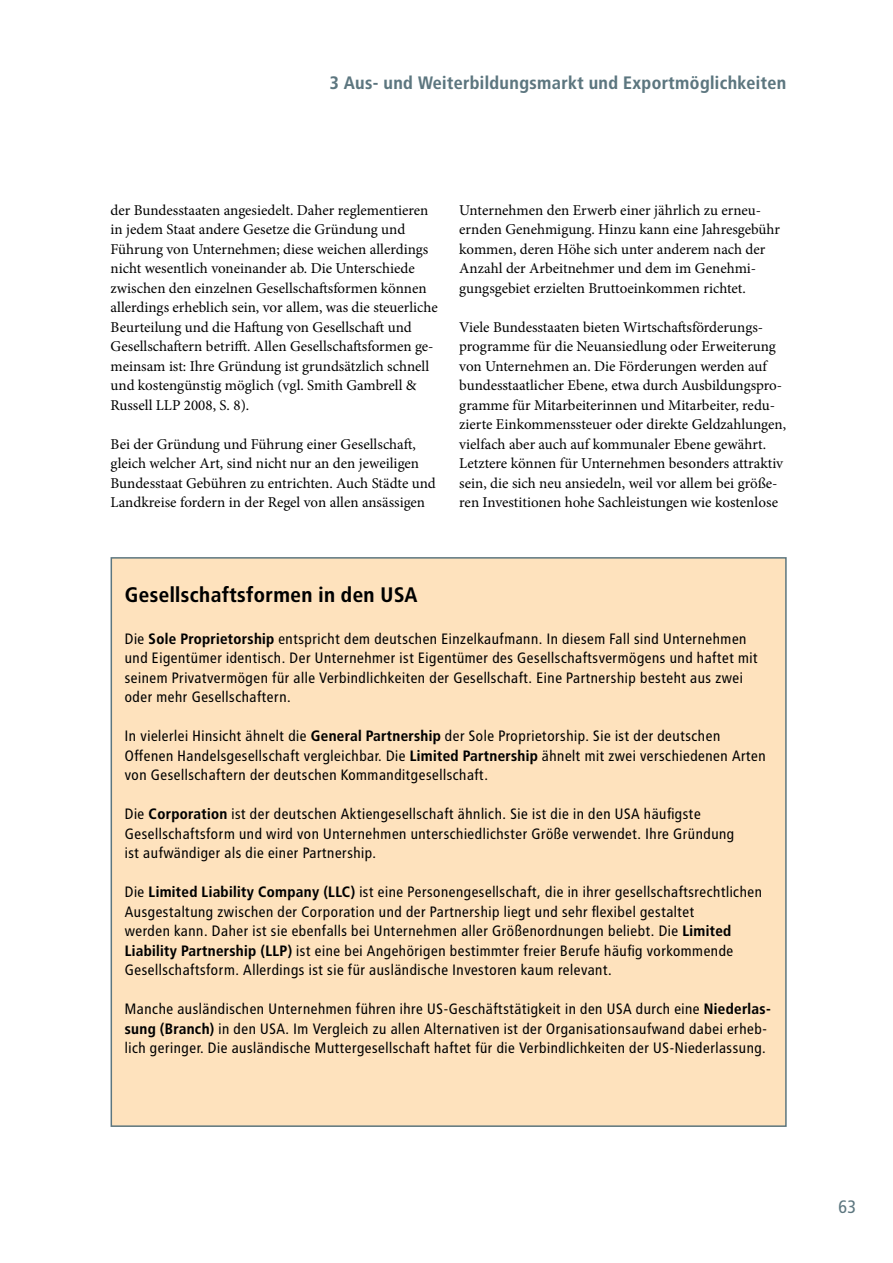
<style>
.page{position:relative;width:893px;height:1263px;background:#fff}
.page>*{position:absolute;margin:0;border:0;box-sizing:border-box;transform-origin:0 0}
.t1{font:700 21px "Transit OT";color:#000}
.t2{font:700 18px "Transit OT";color:#5c767f}
.t3{font:18px "Transit OT";color:#5c767f}
.t4{font:15px/19.5px "Transit OT";color:#000}
.t5{font:15px/19.5px "Minion Pro";color:#000}
.s1{font-weight:700}
</style>
<div class="page">
<div style="left:111px;top:558px;width:675px;height:568px;background:#fee2bd"></div>
<p class="t2" style="left:330px;top:73px;width:458px">3 Aus- und Weiterbildungsmarkt und Exportmöglichkeiten</p>
<p class="t5" style="left:111px;top:200px;width:329px">der Bundesstaaten angesiedelt. Daher reglementieren in jedem Staat andere Gesetze die Gründung und Führung von Unternehmen; diese weichen allerdings nicht wesentlich voneinander ab. Die Unterschiede zwischen den einzelnen Gesellschaftsformen können allerdings erheblich sein, vor allem, was die steuerliche Beurteilung und die Haftung von Gesellschaft und Gesellschaftern betrifft. Allen Gesellschaftsformen ge&shy;meinsam ist: Ihre Gründung ist grundsätzlich schnell und kostengünstig möglich (vgl. Smith Gambrell &amp; Russell LLP 2008, S. 8).</p>
<p class="t5" style="left:111px;top:434px;width:327px">Bei der Gründung und Führung einer Gesellschaft, gleich welcher Art, sind nicht nur an den jeweiligen Bundesstaat Gebühren zu entrichten. Auch Städte und Landkreise fordern in der Regel von allen ansässigen</p>
<p class="t5" style="left:459px;top:200px;width:322px">Unternehmen den Erwerb einer jährlich zu erneu&shy;ernden Genehmigung. Hinzu kann eine Jahresgebühr kommen, deren Höhe sich unter anderem nach der Anzahl der Arbeitnehmer und dem im Genehmi&shy;gungsgebiet erzielten Bruttoeinkommen richtet.</p>
<p class="t5" style="left:459px;top:317px;width:328px">Viele Bundesstaaten bieten Wirtschaftsförderungs&shy;programme für die Neuansiedlung oder Erweiterung von Unternehmen an. Die Förderungen werden auf bundesstaatlicher Ebene, etwa durch Ausbildungspro&shy;gramme für Mitarbeiterinnen und Mitarbeiter, redu&shy;zierte Einkommenssteuer oder direkte Geldzahlungen, vielfach aber auch auf kommunaler Ebene gewährt.<br>Letztere können für Unternehmen besonders attraktiv sein, die sich neu ansiedeln, weil vor allem bei größe&shy;ren Investitionen hohe Sachleistungen wie kostenlose</p>
<h1 class="t1" style="left:125px;top:582px;width:295px">Gesellschaftsformen in den USA</h1>
<p class="t4" style="left:125px;top:629px;width:635px">Die <span class="s1">Sole Proprietorship</span> entspricht dem deutschen Einzelkaufmann. In diesem Fall sind Unternehmen und Eigentümer identisch. Der Unternehmer ist Eigentümer des Gesellschaftsvermögens und haftet mit seinem Privatvermögen für alle Verbindlichkeiten der Gesellschaft. Eine Partnership besteht aus zwei oder mehr Gesellschaftern.</p>
<p class="t4" style="left:125px;top:726px;width:643px">In vielerlei Hinsicht ähnelt die <span class="s1">General Partnership</span> der Sole Proprietorship. Sie ist der deutschen<br>Offenen Handelsgesellschaft vergleichbar. Die <span class="s1">Limited Partnership</span> ähnelt mit zwei verschiedenen Arten von Gesellschaftern der deutschen Kommanditgesellschaft.</p>
<p class="t4" style="left:125px;top:804px;width:611px">Die <span class="s1">Corporation</span> ist der deutschen Aktiengesellschaft ähnlich. Sie ist die in den USA häufigste<br>Gesellschaftsform und wird von Unternehmen unterschiedlichster Größe verwendet. Ihre Gründung ist aufwändiger als die einer Partnership.</p>
<p class="t4" style="left:125px;top:882px;width:639px">Die <span class="s1">Limited Liability Company (LLC)</span> ist eine Personengesellschaft, die in ihrer gesellschaftsrechtlichen Ausgestaltung zwischen der Corporation und der Partnership liegt und sehr flexibel gestaltet<br>werden kann. Daher ist sie ebenfalls bei Unternehmen aller Größenordnungen beliebt. Die <span class="s1">Limited Liability Partnership (LLP)</span> ist eine bei Angehörigen bestimmter freier Berufe häufig vorkommende Gesellschaftsform. Allerdings ist sie für ausländische Investoren kaum relevant.</p>
<p class="t4" style="left:125px;top:999px;width:648px">Manche ausländischen Unternehmen führen ihre US-Geschäftstätigkeit in den USA durch eine <span class="s1">Niederlas&shy;sung (Branch)</span> in den USA. Im Vergleich zu allen Alternativen ist der Organisationsaufwand dabei erheb&shy;lich geringer. Die ausländische Muttergesellschaft haftet für die Verbindlichkeiten der US-Niederlassung.</p>
<p class="t3" style="left:838px;top:1196px;width:20px">63</p>
</div>
